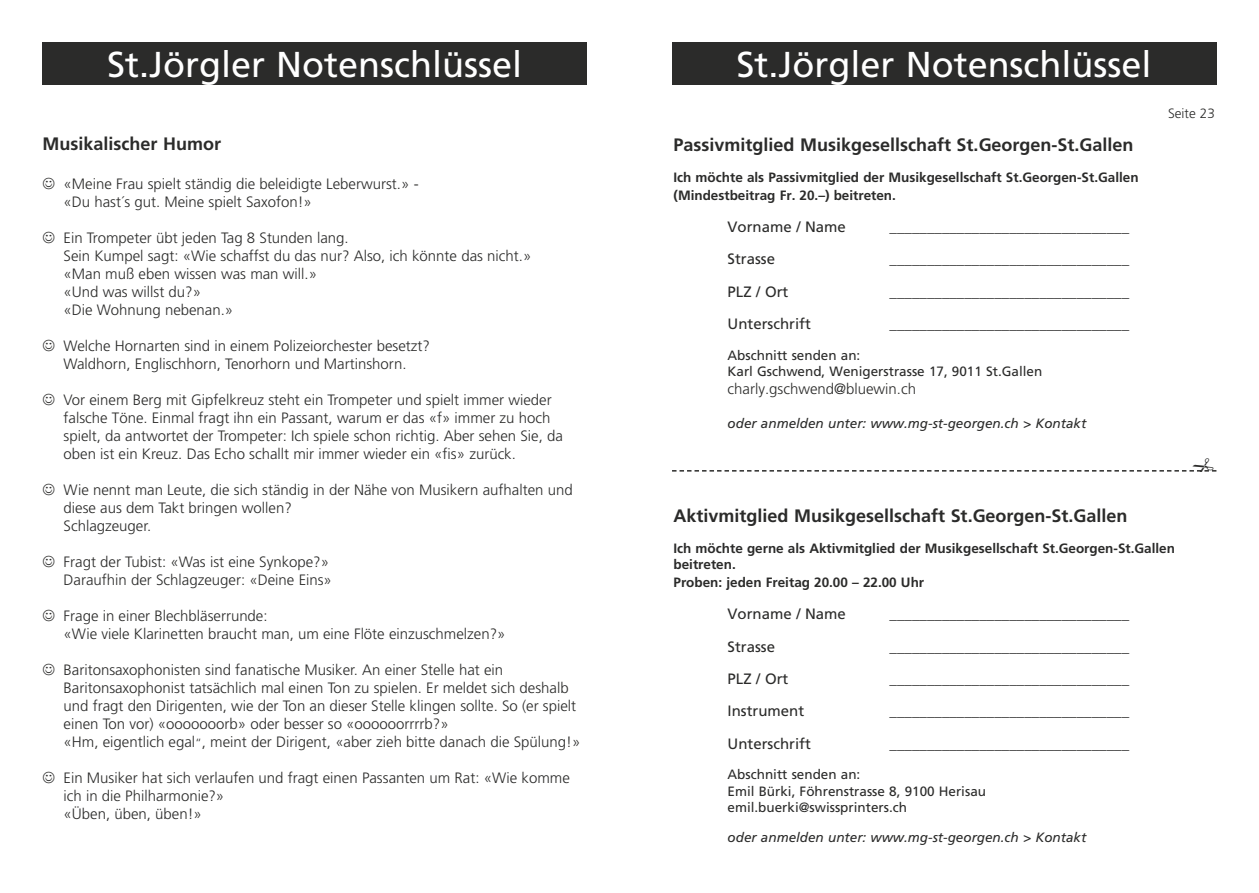
<style>
.page{position:relative;width:1259px;height:893px;background:#fff}
.page>*{position:absolute;margin:0;border:0;box-sizing:border-box;transform-origin:0 0}
.t1{font:36px "Frutiger LT";color:#fff}
.t2{font:700 18px "Frutiger LT";color:#2b2b2a}
.t3{font:300 15px/18px "Frutiger LT";color:#2b2b2a}
.t4{font:15px "Frutiger LT";color:#2b2b2a}
.t5{font:700 13.5px/18px "Frutiger LT";color:#2b2b2a}
.t6{font:13.5px/16.2px "Frutiger LT";color:#2b2b2a}
.t7{font:italic 13.5px "Frutiger LT";color:#2b2b2a}
.t8{font:300 13.5px "Frutiger LT";color:#2b2b2a}
.s1{font-size:12px}
</style>
<div class="page">
<div style="left:43px;top:43px;width:544px;height:42px;background:#2b2b2a"></div>
<div style="left:672px;top:43px;width:544px;height:42px;background:#2b2b2a"></div>
<svg style="left:672px;top:470px;width:544px;height:2px"></svg>
<h1 class="t1" style="left:107px;top:52px;width:416px">St.Jörgler Notenschlüssel</h1>
<p class="t2" style="left:43px;top:137px;width:180px">Musikalischer Humor</p>
<p class="t3" style="left:64px;top:177px;width:357px;text-indent:-21px">☺ «Meine Frau spielt ständig die beleidigte Leberwurst.» - «Du hast´s gut. Meine spielt Saxofon!»</p>
<p class="t3" style="left:64px;top:231px;width:469px;text-indent:-21px">☺ Ein Trompeter übt jeden Tag 8 Stunden lang.<br>Sein Kumpel sagt: «Wie schaffst du das nur? Also, ich könnte das nicht.» «Man muß eben wissen was man will.»<br>«Und was willst du?»<br>«Die Wohnung nebenan.»</p>
<p class="t3" style="left:43px;top:339px;width:389px;text-align:center">☺ Welche Hornarten sind in einem Polizeiorchester besetzt?<br>Waldhorn, Englischhorn, Tenorhorn und Martinshorn.</p>
<p class="t3" style="left:64px;top:393px;width:501px;text-indent:-21px">☺ Vor einem Berg mit Gipfelkreuz steht ein Trompeter und spielt immer wieder falsche Töne. Einmal fragt ihn ein Passant, warum er das «f» immer zu hoch spielt, da antwortet der Trompeter: Ich spiele schon richtig. Aber sehen Sie, da oben ist ein Kreuz. Das Echo schallt mir immer wieder ein «fis» zurück.</p>
<p class="t3" style="left:64px;top:483px;width:511px;text-indent:-21px">☺ Wie nennt man Leute, die sich ständig in der Nähe von Musikern aufhalten und diese aus dem Takt bringen wollen?<br>Schlagzeuger.</p>
<p class="t3" style="left:43px;top:555px;width:291px;text-align:right">☺ Fragt der Tubist: «Was ist eine Synkope?»<br>Daraufhin der Schlagzeuger: «Deine Eins»</p>
<p class="t3" style="left:64px;top:609px;width:443px;text-indent:-21px">☺ Frage in einer Blechbläserrunde:<br>«Wie viele Klarinetten braucht man, um eine Flöte einzuschmelzen?»</p>
<p class="t3" style="left:64px;top:663px;width:518px;text-indent:-21px">☺ Baritonsaxophonisten sind fanatische Musiker. An einer Stelle hat ein Baritonsaxophonist tatsächlich mal einen Ton zu spielen. Er meldet sich deshalb und fragt den Dirigenten, wie der Ton an dieser Stelle klingen sollte. So (er spielt einen Ton vor) «ooooooorb» oder besser so «oooooorrrrb?»<br>«Hm, eigentlich egal<span class="s1">“</span>, meint der Dirigent, «aber zieh bitte danach die Spülung!»</p>
<p class="t3" style="left:64px;top:771px;width:508px;text-indent:-21px">☺ Ein Musiker hat sich verlaufen und fragt einen Passanten um Rat: «Wie komme ich in die Philharmonie?»<br>«Üben, üben, üben!»</p>
<h1 class="t1" style="left:736px;top:52px;width:416px">St.Jörgler Notenschlüssel</h1>
<p class="t2" style="left:673px;top:138px;width:461px">Passivmitglied Musikgesellschaft St.Georgen-St.Gallen</p>
<p class="t5" style="left:673px;top:169px;width:466px">Ich möchte als Passivmitglied der Musikgesellschaft St.Georgen-St.Gallen (Mindestbeitrag Fr. 20.–) beitreten.</p>
<p class="t4" style="left:727px;top:222px;width:120px">Vorname / Name</p>
<p class="t4" style="left:889px;top:222px;width:241px">________________________________</p>
<p class="t4" style="left:727px;top:254px;width:49px">Strasse</p>
<p class="t4" style="left:889px;top:254px;width:241px">________________________________</p>
<p class="t4" style="left:727px;top:286px;width:62px">PLZ / Ort</p>
<p class="t4" style="left:889px;top:286px;width:241px">________________________________</p>
<p class="t4" style="left:727px;top:319px;width:85px">Unterschrift</p>
<p class="t4" style="left:889px;top:319px;width:241px">________________________________</p>
<p class="t6" style="left:727px;top:349px;width:316px">Abschnitt senden an:<br>Karl Gschwend, Wenigerstrasse 17, 9011 St.Gallen</p>
<p class="t3" style="left:727px;top:381px;width:190px">charly.gschwend@bluewin.ch</p>
<p class="t7" style="left:727px;top:419px;width:360px">oder anmelden unter: www.mg-st-georgen.ch &gt; Kontakt</p>
<p class="t8" style="left:1168px;top:109px;width:48px">Seite 23</p>
<p class="t2" style="left:673px;top:509px;width:455px">Aktivmitglied Musikgesellschaft St.Georgen-St.Gallen</p>
<p class="t5" style="left:673px;top:541px;width:503px;line-height:16.2px">Ich möchte gerne als Aktivmitglied der Musikgesellschaft St.Georgen-St.Gallen beitreten.</p>
<p class="t5" style="left:673px;top:574px;width:252px">Proben: jeden Freitag 20.00 – 22.00 Uhr</p>
<p class="t4" style="left:727px;top:609px;width:120px">Vorname / Name</p>
<p class="t4" style="left:889px;top:609px;width:241px">________________________________</p>
<p class="t4" style="left:727px;top:641px;width:49px">Strasse</p>
<p class="t4" style="left:889px;top:641px;width:241px">________________________________</p>
<p class="t4" style="left:727px;top:673px;width:62px">PLZ / Ort</p>
<p class="t4" style="left:889px;top:673px;width:241px">________________________________</p>
<p class="t4" style="left:727px;top:706px;width:78px">Instrument</p>
<p class="t4" style="left:889px;top:706px;width:241px">________________________________</p>
<p class="t4" style="left:727px;top:738px;width:85px">Unterschrift</p>
<p class="t4" style="left:889px;top:738px;width:241px">________________________________</p>
<p class="t6" style="left:727px;top:768px;width:260px">Abschnitt senden an:<br>Emil Bürki, Föhrenstrasse 8, 9100 Herisau emil.buerki@swissprinters.ch</p>
<p class="t7" style="left:727px;top:833px;width:360px">oder anmelden unter: www.mg-st-georgen.ch &gt; Kontakt</p>
</div>
